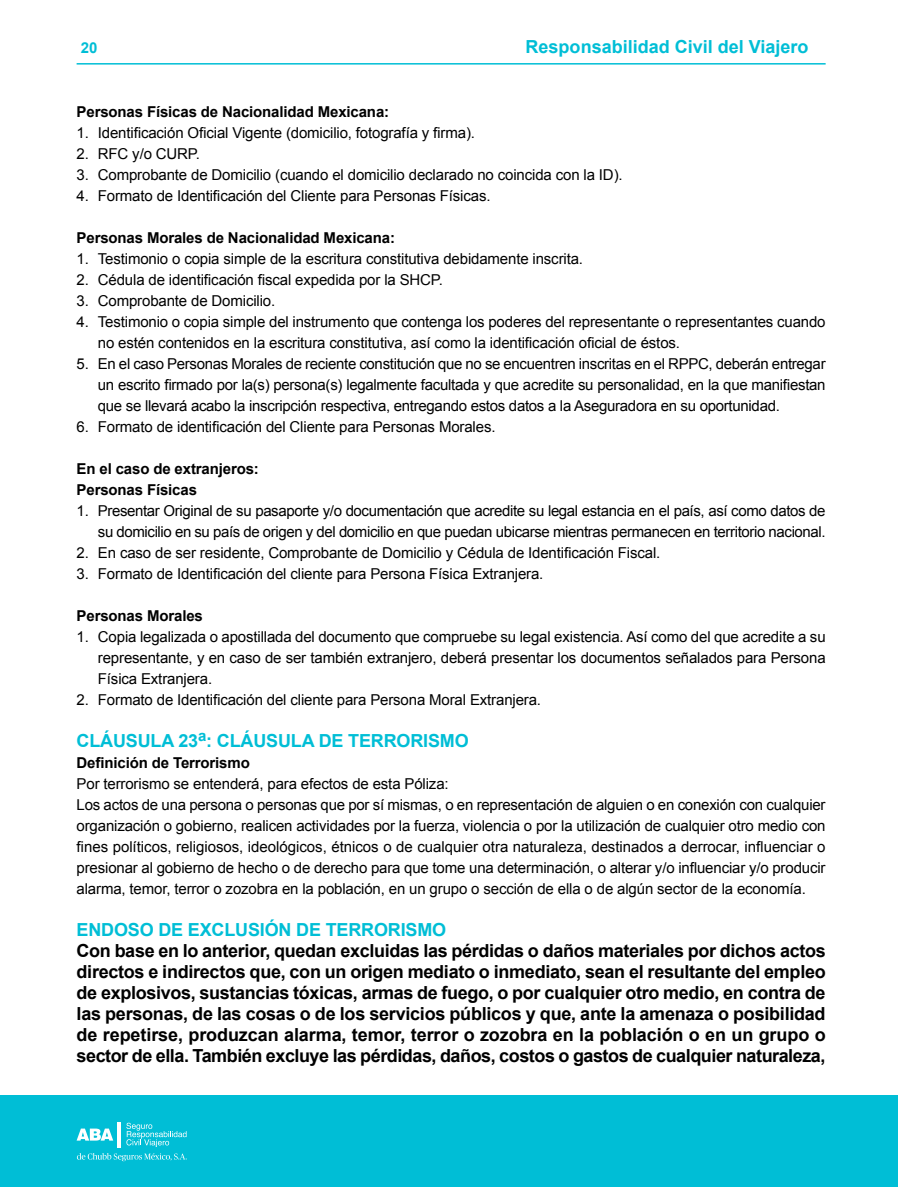
<style>
.page{position:relative;width:898px;height:1187px;background:#fff}
.page>*{position:absolute;margin:0;border:0;box-sizing:border-box;transform-origin:0 0}
.t1{font:700 18px/21px "Arial";letter-spacing:-.025em;color:#000;text-align:justify}
.t2{font:700 18px "Arial";letter-spacing:-.01em;color:#00bed6}
.t3{font:15px/21px "Arial";letter-spacing:-.01em;color:#000}
.t4{font:700 15px/21px "Arial";letter-spacing:-.01em;color:#000}
.t5{font:700 15px "Arial";color:#00bed6}
</style>
<div class="page">
<hr style="left:77px;top:63px;width:748px;height:2px;background:#00bed6">
<div style="left:0;top:1095px;width:897px;height:91px;background:#00bed6"></div>
<svg style="left:126px;top:1122px;width:60px;height:24px"></svg>
<svg style="left:77px;top:1128px;width:36px;height:12px"></svg>
<hr style="left:117px;top:1121px;width:4px;height:26px;background:#fff">
<svg style="left:77px;top:1153px;width:110px;height:7px"></svg>
<p class="t5" style="left:81px;top:38px;width:18px">20</p>
<p class="t2" style="left:525px;top:34px;width:284px">Responsabilidad Civil del Viajero</p>
<p class="t4" style="left:77px;top:101px;width:314px">Personas Físicas de Nacionalidad Mexicana:</p>
<p class="t3" style="left:77px;top:122px;width:400px">1. Identificación Oficial Vigente (domicilio, fotografía y firma).</p>
<p class="t3" style="left:77px;top:143px;width:125px">2. RFC y/o CURP.</p>
<p class="t3" style="left:77px;top:164px;width:547px">3. Comprobante de Domicilio (cuando el domicilio declarado no coincida con la ID).</p>
<p class="t3" style="left:77px;top:185px;width:415px">4. Formato de Identificación del Cliente para Personas Físicas.</p>
<p class="t4" style="left:77px;top:227px;width:320px">Personas Morales de Nacionalidad Mexicana:</p>
<p class="t3" style="left:77px;top:248px;width:508px">1. Testimonio o copia simple de la escritura constitutiva debidamente inscrita.</p>
<p class="t3" style="left:77px;top:269px;width:368px">2. Cédula de identificación fiscal expedida por la SHCP.</p>
<p class="t3" style="left:77px;top:290px;width:200px">3. Comprobante de Domicilio.</p>
<p class="t3" style="left:98px;top:311px;width:729px;text-indent:-21px">4. Testimonio o copia simple del instrumento que contenga los poderes del representante o representantes cuando no estén contenidos en la escritura constitutiva, así como la identificación oficial de éstos.</p>
<p class="t3" style="left:98px;top:353px;width:729px;text-align:justify;text-indent:-21px">5. En el caso Personas Morales de reciente constitución que no se encuentren inscritas en el RPPC, deberán entregar un escrito firmado por la(s) persona(s) legalmente facultada y que acredite su personalidad, en la que manifiestan que se llevará acabo la inscripción respectiva, entregando estos datos a la Aseguradora en su oportunidad.</p>
<p class="t3" style="left:77px;top:416px;width:420px">6. Formato de identificación del Cliente para Personas Morales.</p>
<p class="t4" style="left:77px;top:458px;width:184px">En el caso de extranjeros:<br>Personas Físicas</p>
<p class="t3" style="left:77px;top:500px;width:750px;text-align:right">1. Presentar Original de su pasaporte y/o documentación que acredite su legal estancia en el país, así como datos de su domicilio en su país de origen y del domicilio en que puedan ubicarse mientras permanecen en territorio nacional.</p>
<p class="t3" style="left:77px;top:542px;width:585px">2. En caso de ser residente, Comprobante de Domicilio y Cédula de Identificación Fiscal.</p>
<p class="t3" style="left:77px;top:563px;width:468px">3. Formato de Identificación del cliente para Persona Física Extranjera.</p>
<p class="t4" style="left:77px;top:605px;width:128px">Personas Morales</p>
<p class="t3" style="left:98px;top:626px;width:729px;text-align:justify;text-indent:-21px">1. Copia legalizada o apostillada del documento que compruebe su legal existencia. Así como del que acredite a su representante, y en caso de ser también extranjero, deberá presentar los documentos señalados para Persona Física Extranjera.</p>
<p class="t3" style="left:77px;top:689px;width:466px">2. Formato de Identificación del cliente para Persona Moral Extranjera.</p>
<p class="t2" style="left:77px;top:728px;width:393px">CLÁUSULA 23<sup>a</sup>: CLÁUSULA DE TERRORISMO</p>
<p class="t4" style="left:77px;top:752px;width:175px">Definición de Terrorismo</p>
<p class="t3" style="left:76px;top:773px;width:750px">Por terrorismo se entenderá, para efectos de esta Póliza:<br>Los actos de una persona o personas que por sí mismas, o en representación de alguien o en conexión con cualquier organización o gobierno, realicen actividades por la fuerza, violencia o por la utilización de cualquier otro medio con fines políticos, religiosos, ideológicos, étnicos o de cualquier otra naturaleza, destinados a derrocar, influenciar o presionar al gobierno de hecho o de derecho para que tome una determinación, o alterar y/o influenciar y/o producir alarma, temor, terror o zozobra en la población, en un grupo o sección de ella o de algún sector de la economía.</p>
<p class="t2" style="left:77px;top:917px;width:371px">ENDOSO DE EXCLUSIÓN DE TERRORISMO</p>
<p class="t1" style="left:77px;top:940px;width:750px">Con base en lo anterior, quedan excluidas las pérdidas o daños materiales por dichos actos directos e indirectos que, con un origen mediato o inmediato, sean el resultante del empleo de explosivos, sustancias tóxicas, armas de fuego, o por cualquier otro medio, en contra de las personas, de las cosas o de los servicios públicos y que, ante la amenaza o posibilidad de repetirse, produzcan alarma, temor, terror o zozobra en la población o en un grupo o sector de ella. También excluye las pérdidas, daños, costos o gastos de cualquier naturaleza,</p>
</div>
